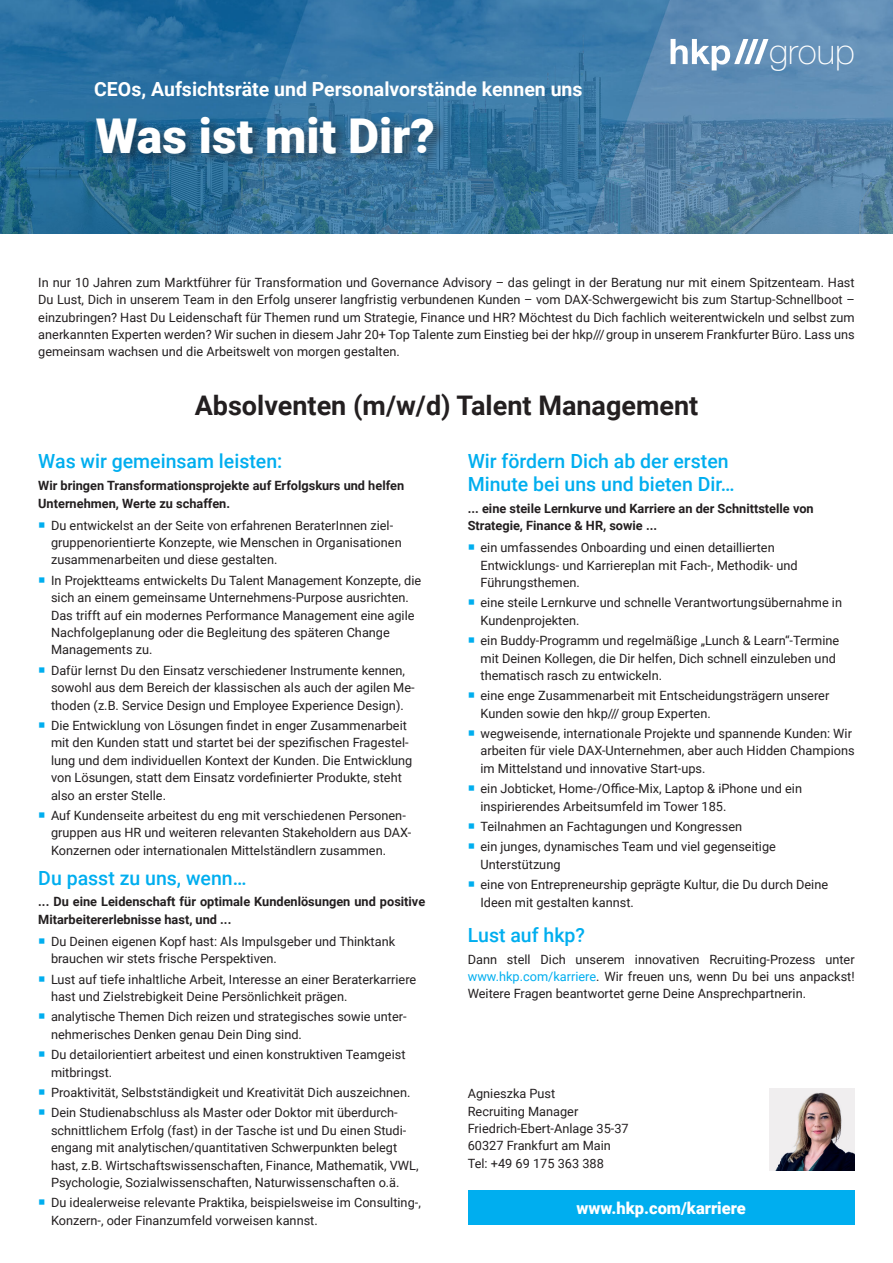
<style>
.page{position:relative;width:893px;height:1263px;background:#fff}
.page>*{position:absolute;margin:0;border:0;box-sizing:border-box;transform-origin:0 0}
.t1{font:900 48px "Roboto";color:#fff}
.t2{font:100 35.25px "Helvetica Neue LT Std";color:#fff}
.Job{font:700 27px "Roboto";color:#231f20}
.ZwiTi{font:500 19.5px/22.5px "Roboto";color:#00aeef}
.t3{font:700 19.5px "Roboto";color:#fff}
.Copy{font:900 16.5px "Roboto";color:#fff}
.Intro{font:12.75px/17.4px "Roboto";color:#231f20}
.Einleitung{font:700 12.75px/17.7px "Roboto";color:#231f20}
.Copy-2{font:12.75px/17.4px "Roboto";color:#231f20;text-align:justify}
.s1{color:#00aeef}
</style>
<div class="page">
<img style="left:0;top:0;width:893px;height:234px">
<svg style="left:671px;top:39px;width:97px;height:31px"></svg>
<div style="left:95px;top:115px;width:352px;height:52px;background:#231f20;opacity:.45"></div>
<img style="left:770px;top:1089px;width:85px;height:82px">
<div style="left:468px;top:1191px;width:387px;height:34px;background:#00aeef"></div>
<p class="t3" style="left:94px;top:75px;width:490px">CEOs, Aufsichtsräte und Personalvorstände kennen uns</p>
<p class="t1" style="left:96px;top:102px;width:340px">Was ist mit Dir?</p>
<p class="t2" style="left:769px;top:31px;width:87px">group</p>
<p class="Intro" style="left:38px;top:273px;width:818px;text-align:justify">In nur 10 Jahren zum Marktführer für Transformation und Governance Advisory – das gelingt in der Beratung nur mit einem Spitzenteam. Hast Du Lust, Dich in unserem Team in den Erfolg unserer langfristig verbundenen Kunden – vom DAX-Schwergewicht bis zum Startup-Schnellboot – einzubringen? Hast Du Leidenschaft für Themen rund um Strategie, Finance und HR? Möchtest du Dich fachlich weiterentwickeln und selbst zum anerkannten Experten werden? Wir suchen in diesem Jahr 20+ Top Talente zum Einstieg bei der hkp/// group in unserem Frankfurter Büro. Lass uns gemeinsam wachsen und die Arbeitswelt von morgen gestalten.</p>
<p class="Job" style="left:195px;top:387px;width:505px">Absolventen (m/w/d) Talent Management</p>
<p class="ZwiTi" style="left:38px;top:449px;width:246px">Was wir gemeinsam leisten:</p>
<p class="Einleitung" style="left:38px;top:476px;width:367px">Wir bringen Transformationsprojekte auf Erfolgskurs und helfen<br>Unternehmen, Werte zu schaffen.</p>
<p class="Intro" style="left:51px;top:516px;width:352px;text-indent:-13px"><span class="s1">○</span> Du entwickelst an der Seite von erfahrenen BeraterInnen ziel&shy;gruppenorientierte Konzepte, wie Menschen in Organisationen zusammenarbeiten und diese gestalten.</p>
<p class="Intro" style="left:51px;top:571px;width:372px;text-indent:-13px"><span class="s1">○</span> In Projektteams entwickelts Du Talent Management Konzepte, die sich an einem gemeinsame Unternehmens-Purpose ausrichten.<br>Das trifft auf ein modernes Performance Management eine agile Nachfolgeplanung oder die Begleitung des späteren Change Managements zu.</p>
<p class="Intro" style="left:51px;top:661px;width:365px;text-indent:-13px"><span class="s1">○</span> Dafür lernst Du den Einsatz verschiedener Instrumente kennen, sowohl aus dem Bereich der klassischen als auch der agilen Me&shy;thoden (z.B. Service Design und Employee Experience Design).</p>
<p class="Intro" style="left:51px;top:716px;width:363px;text-indent:-13px"><span class="s1">○</span> Die Entwicklung von Lösungen findet in enger Zusammenarbeit mit den Kunden statt und startet bei der spezifischen Fragestel&shy;lung und dem individuellen Kontext der Kunden. Die Entwicklung von Lösungen, statt dem Einsatz vordefinierter Produkte, steht also an erster Stelle.</p>
<p class="Intro" style="left:51px;top:806px;width:362px;text-indent:-13px"><span class="s1">○</span> Auf Kundenseite arbeitest du eng mit verschiedenen Personen&shy;gruppen aus HR und weiteren relevanten Stakeholdern aus DAX-<br>Konzernen oder internationalen Mittelständlern zusammen.</p>
<p class="ZwiTi" style="left:38px;top:866px;width:210px">Du passt zu uns, wenn…</p>
<p class="Einleitung" style="left:38px;top:893px;width:388px">... Du eine Leidenschaft für optimale Kundenlösungen und positive<br>Mitarbeitererlebnisse hast, und ...</p>
<p class="Intro" style="left:51px;top:932px;width:346px;text-indent:-13px"><span class="s1">○</span> Du Deinen eigenen Kopf hast: Als Impulsgeber und Thinktank brauchen wir stets frische Perspektiven.</p>
<p class="Intro" style="left:51px;top:970px;width:367px;text-indent:-13px"><span class="s1">○</span> Lust auf tiefe inhaltliche Arbeit, Interesse an einer Beraterkarriere hast und Zielstrebigkeit Deine Persönlichkeit prägen.</p>
<p class="Intro" style="left:51px;top:1008px;width:357px;text-indent:-13px"><span class="s1">○</span> analytische Themen Dich reizen und strategisches sowie unter&shy;nehmerisches Denken genau Dein Ding sind.</p>
<p class="Intro" style="left:51px;top:1045px;width:356px;text-indent:-13px"><span class="s1">○</span> Du detailorientiert arbeitest und einen konstruktiven Teamgeist mitbringst.</p>
<p class="Intro" style="left:38px;top:1083px;width:374px"><span class="s1">○</span> Proaktivität, Selbstständigkeit und Kreativität Dich auszeichnen.</p>
<p class="Intro" style="left:51px;top:1103px;width:369px;text-indent:-13px"><span class="s1">○</span> Dein Studienabschluss als Master oder Doktor mit überdurch&shy;schnittlichem Erfolg (fast) in der Tasche ist und Du einen Studi&shy;engang mit analytischen/quantitativen Schwerpunkten belegt hast, z.B. Wirtschaftswissenschaften, Finance, Mathematik, VWL, Psychologie, Sozialwissenschaften, Naturwissenschaften o.ä.</p>
<p class="Intro" style="left:51px;top:1193px;width:371px;text-indent:-13px"><span class="s1">○</span> Du idealerweise relevante Praktika, beispielsweise im Consulting-,<br>Konzern-, oder Finanzumfeld vorweisen kannst.</p>
<p class="ZwiTi" style="left:468px;top:449px;width:268px">Wir fördern Dich ab der ersten<br>Minute bei uns und bieten Dir…</p>
<p class="Einleitung" style="left:468px;top:499px;width:347px">... eine steile Lernkurve und Karriere an der Schnittstelle von<br>Strategie, Finance &amp; HR, sowie ...</p>
<p class="Intro" style="left:480px;top:538px;width:319px;text-indent:-13px"><span class="s1">○</span> ein umfassendes Onboarding und einen detaillierten<br>Entwicklungs- und Karriereplan mit Fach-, Methodik- und<br>Führungsthemen.</p>
<p class="Intro" style="left:480px;top:594px;width:363px;text-indent:-13px"><span class="s1">○</span> eine steile Lernkurve und schnelle Verantwortungsübernahme in<br>Kundenprojekten.</p>
<p class="Intro" style="left:480px;top:631px;width:360px;text-indent:-13px"><span class="s1">○</span> ein Buddy-Programm und regelmäßige „Lunch &amp; Learn“-Termine mit Deinen Kollegen, die Dir helfen, Dich schnell einzuleben und thematisch rasch zu entwickeln.</p>
<p class="Intro" style="left:480px;top:686px;width:350px;text-indent:-13px"><span class="s1">○</span> eine enge Zusammenarbeit mit Entscheidungsträgern unserer<br>Kunden sowie den hkp/// group Experten.</p>
<p class="Intro" style="left:480px;top:724px;width:376px;text-indent:-13px"><span class="s1">○</span> wegweisende, internationale Projekte und spannende Kunden: Wir arbeiten für viele DAX-Unternehmen, aber auch Hidden Champions im Mittelstand und innovative Start-ups.</p>
<p class="Intro" style="left:480px;top:779px;width:323px;text-indent:-13px"><span class="s1">○</span> ein Jobticket, Home-/Office-Mix, Laptop &amp; iPhone und ein inspirierendes Arbeitsumfeld im Tower 185.</p>
<p class="Intro" style="left:468px;top:817px;width:276px"><span class="s1">○</span> Teilnahmen an Fachtagungen und Kongressen</p>
<p class="Intro" style="left:480px;top:838px;width:297px;text-indent:-13px"><span class="s1">○</span> ein junges, dynamisches Team und viel gegenseitige<br>Unterstützung</p>
<p class="Intro" style="left:480px;top:875px;width:349px;text-indent:-13px"><span class="s1">○</span> eine von Entrepreneurship geprägte Kultur, die Du durch Deine<br>Ideen mit gestalten kannst.</p>
<p class="ZwiTi" style="left:468px;top:923px;width:119px">Lust auf hkp?</p>
<p class="Copy-2" style="left:468px;top:950px;width:388px">Dann stell Dich unserem innovativen Recruiting-Prozess unter <span class="s1">www.hkp.com/karriere</span>. Wir freuen uns, wenn Du bei uns anpackst!<br>Weitere Fragen beantwortet gerne Deine Ansprechpartnerin.</p>
<p class="Copy-2" style="left:468px;top:1084px;width:89px">Agnieszka Pust</p>
<p class="Copy-2" style="left:468px;top:1102px;width:112px">Recruiting Manager</p>
<p class="Copy-2" style="left:468px;top:1119px;width:162px">Friedrich-Ebert-Anlage 35-37</p>
<p class="Copy-2" style="left:468px;top:1137px;width:145px">60327 Frankfurt am Main</p>
<p class="Copy-2" style="left:468px;top:1154px;width:138px">Tel: +49 69 175 363 388</p>
<p class="Copy" style="left:577px;top:1196px;width:171px">www.hkp.com/karriere</p>
</div>
